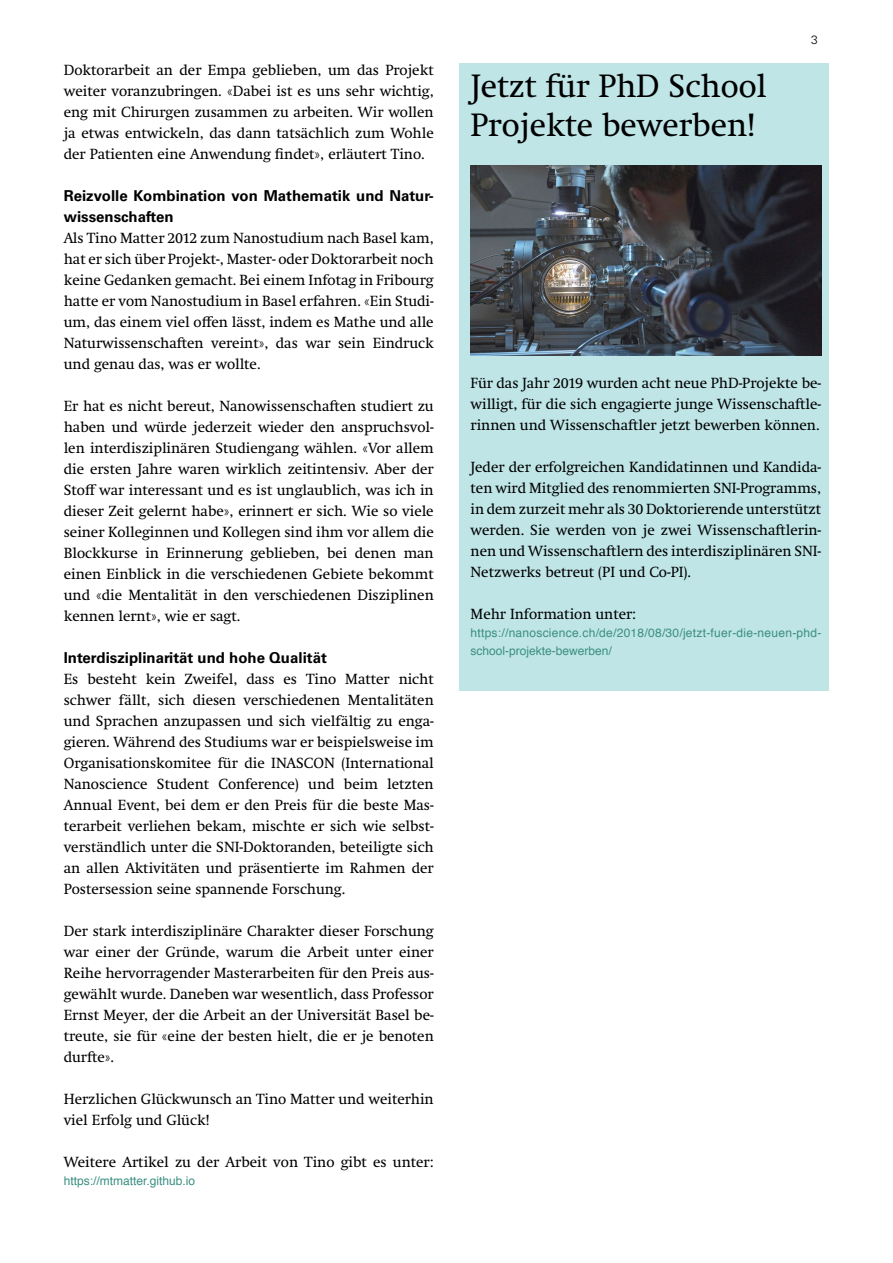
<style>
.page{position:relative;width:893px;height:1263px;background:#fff}
.page>*{position:absolute;margin:0;border:0;box-sizing:border-box;transform-origin:0 0}
.t1{font:33px/39px "Swift Neue LT Pro";color:#000}
.t2{font:15px/21px "Swift Neue LT Pro";color:#000;text-align:justify}
.t3{font:700 15px/21px "Univers LT Std";color:#000}
.t4{font:12px/18px "Helvetica";letter-spacing:.01em;color:#3b8f81}
.t5{font:300 12px "Univers LT Std";color:#000}
</style>
<div class="page">
<div style="left:459px;top:64px;width:370px;height:627px;background:#bfe5e7"></div>
<img style="left:471px;top:166px;width:350px;height:189px">
<p class="t2" style="left:64px;top:60px;width:371px">Doktorarbeit an der Empa geblieben, um das Projekt weiter voranzubringen. «Dabei ist es uns sehr wichtig, eng mit Chirurgen zusammen zu arbeiten. Wir wollen ja etwas entwickeln, das dann tatsächlich zum Wohle der Patienten eine Anwendung findet», erläutert Tino.</p>
<p class="t3" style="left:64px;top:186px;width:371px">Reizvolle Kombination von Mathematik und Natur&shy;wissenschaften</p>
<p class="t2" style="left:64px;top:228px;width:371px">Als Tino Matter 2012 zum Nanostudium nach Basel kam, hat er sich über Projekt-, Master- oder Doktorarbeit noch keine Gedanken gemacht. Bei einem Infotag in Fribourg hatte er vom Nanostudium in Basel erfahren. «Ein Studi&shy;um, das einem viel offen lässt, indem es Mathe und alle Naturwissenschaften vereint», das war sein Eindruck und genau das, was er wollte.</p>
<p class="t2" style="left:64px;top:396px;width:371px">Er hat es nicht bereut, Nanowissenschaften studiert zu haben und würde jederzeit wieder den anspruchsvol&shy;len interdisziplinären Studiengang wählen. «Vor allem die ersten Jahre waren wirklich zeitintensiv. Aber der Stoff war interessant und es ist unglaublich, was ich in dieser Zeit gelernt habe», erinnert er sich. Wie so viele seiner Kolleginnen und Kollegen sind ihm vor allem die Blockkurse in Erinnerung geblieben, bei denen man einen Einblick in die verschiedenen Gebiete bekommt und «die Mentalität in den verschiedenen Disziplinen kennen lernt», wie er sagt.</p>
<p class="t3" style="left:64px;top:648px;width:265px">Interdisziplinarität und hohe Qualität</p>
<p class="t2" style="left:64px;top:669px;width:371px">Es besteht kein Zweifel, dass es Tino Matter nicht schwer fällt, sich diesen verschiedenen Mentalitäten und Sprachen anzupassen und sich vielfältig zu enga&shy;gieren. Während des Studiums war er beispielsweise im Organisationskomitee für die INASCON (International Nanoscience Student Conference) und beim letzten Annual Event, bei dem er den Preis für die beste Mas&shy;terarbeit verliehen bekam, mischte er sich wie selbst&shy;verständlich unter die SNI-Doktoranden, beteiligte sich an allen Aktivitäten und präsentierte im Rahmen der Postersession seine spannende Forschung.</p>
<p class="t2" style="left:64px;top:921px;width:371px">Der stark interdisziplinäre Charakter dieser Forschung war einer der Gründe, warum die Arbeit unter einer Reihe hervorragender Masterarbeiten für den Preis aus&shy;gewählt wurde. Daneben war wesentlich, dass Professor Ernst Meyer, der die Arbeit an der Universität Basel be&shy;treute, sie für «eine der besten hielt, die er je benoten durfte».</p>
<p class="t2" style="left:64px;top:1089px;width:371px">Herzlichen Glückwunsch an Tino Matter und weiterhin viel Erfolg und Glück!</p>
<p class="t2" style="left:64px;top:1152px;width:371px">Weitere Artikel zu der Arbeit von Tino gibt es unter:</p>
<p class="t4" style="left:64px;top:1172px;width:133px">https://mtmatter.github.io</p>
<h1 class="t1" style="left:471px;top:67px;width:297px">Jetzt für PhD School<br>Projekte bewerben!</h1>
<p class="t5" style="left:811px;top:33px;width:8px">3</p>
<p class="t2" style="left:471px;top:373px;width:352px">Für das Jahr 2019 wurden acht neue PhD-Projekte be&shy;willigt, für die sich engagierte junge Wissenschaftle&shy;rinnen und Wissenschaftler jetzt bewerben können.</p>
<p class="t2" style="left:471px;top:457px;width:352px">Jeder der erfolgreichen Kandidatinnen und Kandida&shy;ten wird Mitglied des renommierten SNI-Programms, in dem zurzeit mehr als 30 Doktorierende unterstützt werden. Sie werden von je zwei Wissenschaftlerin&shy;nen und Wissenschaftlern des interdisziplinären SNI-Netzwerks betreut (PI und Co-PI).</p>
<p class="t2" style="left:471px;top:604px;width:167px">Mehr Information unter:</p>
<p class="t4" style="left:471px;top:625px;width:352px">https://nanoscience.ch/de/2018/08/30/jetzt-fuer-die-neuen-phd&shy;school-projekte-bewerben/</p>
</div>
